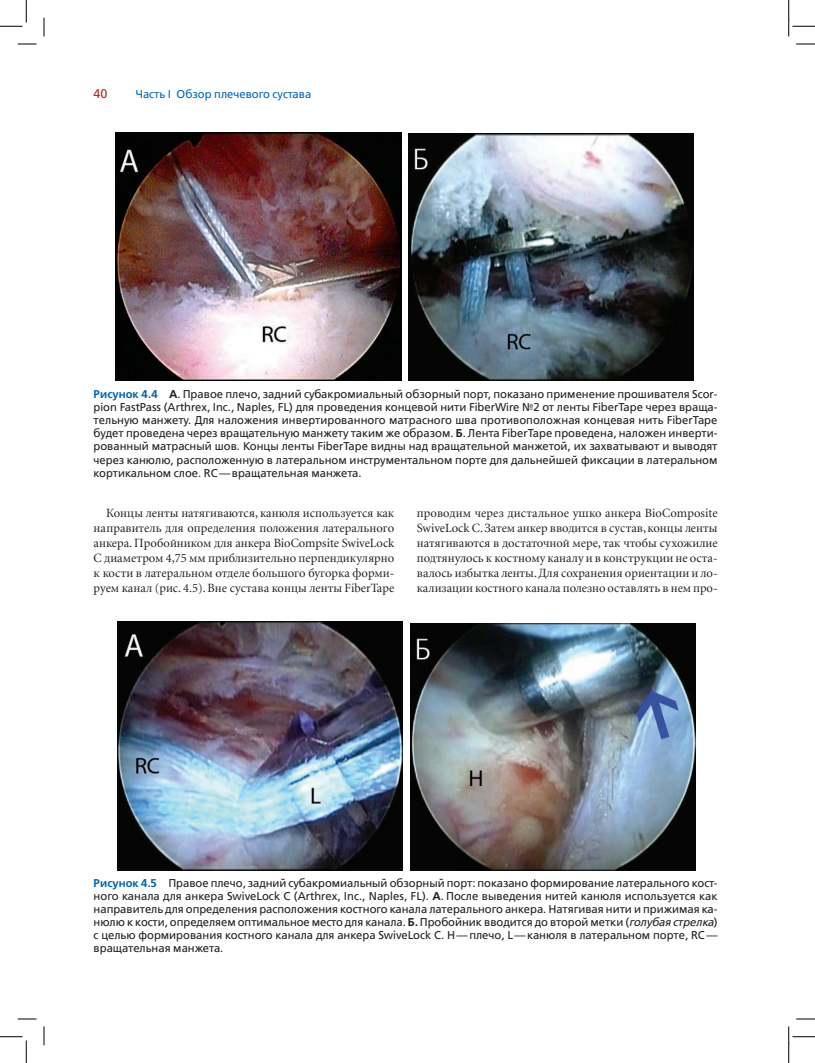
<style>
.page{position:relative;width:815px;height:1063px;background:#fff}
.page>*{position:absolute;margin:0;border:0;box-sizing:border-box;transform-origin:0 0}
.t1{font:12.5px/15px "Minion Cyr";letter-spacing:-.005em;color:#231f20;text-align:justify}
.t2{font:12.5px "Free Set C";color:#b7282e}
.t3{font:11.25px/13.1px "Free Set C";color:#231f20;text-align:justify}
.t4{font:11.25px "Free Set C";color:#0166b3}
.s1{font-weight:700;color:#0166b3}
.s2{font-weight:700}
.s3{font-style:italic}
</style>
<div class="page">
<img style="left:116px;top:133px;width:285px;height:248px">
<img style="left:408px;top:134px;width:285px;height:247px">
<img style="left:117px;top:621px;width:285px;height:249px">
<img style="left:410px;top:623px;width:285px;height:247px">
<svg style="left:18px;top:43px;width:18px;height:2px"></svg>
<svg style="left:796px;top:43px;width:18px;height:2px"></svg>
<svg style="left:18px;top:1018px;width:18px;height:1px"></svg>
<svg style="left:796px;top:1018px;width:18px;height:1px"></svg>
<svg style="left:43px;top:18px;width:2px;height:18px"></svg>
<svg style="left:43px;top:1026px;width:2px;height:19px"></svg>
<svg style="left:0;top:0;width:27px;height:27px"></svg>
<svg style="left:0;top:1036px;width:27px;height:26px"></svg>
<svg style="left:788px;top:0;width:26px;height:36px"></svg>
<svg style="left:788px;top:1026px;width:26px;height:36px"></svg>
<p class="t2" style="left:94px;top:87px;width:15px">40</p>
<p class="t4" style="left:136px;top:88px;width:177px">Часть I Обзор плечевого сустава</p>
<p class="t3" style="left:93px;top:387px;width:625px"><span class="s1">Рисунок 4.4</span> <span class="s2">А</span>. Правое плечо, задний субакромиальный обзорный порт, показано применение прошивателя Scor&shy;pion FastPass (Arthrex, Inc., Naples, FL) для проведения концевой нити FiberWire №2 от ленты FiberTape через враща&shy;тельную манжету. Для наложения инвертированного матрасного шва противоположная концевая нить FiberTape будет проведена через вращательную манжету таким же образом. <span class="s2">Б</span>. Лента FiberTape проведена, наложен инверти&shy;рованный матрасный шов. Концы ленты FiberTape видны над вращательной манжетой, их захватывают и выводят через канюлю, расположенную в латеральном инструментальном порте для дальнейшей фиксации в латеральном кортикальном слое. RC—вращательная манжета.</p>
<p class="t1" style="left:94px;top:505px;width:302px;text-indent:12px">Концы ленты натягиваются, канюля используется как направитель для определения положения латерального анкера. Пробойником для анкера BioCompsite SwiveLock C диаметром 4,75 мм приблизительно перпендикулярно к кости в латеральном отделе большого бугорка форми&shy;руем канал (рис. 4.5). Вне сустава концы ленты FiberTape</p>
<p class="t1" style="left:417px;top:505px;width:302px">проводим через дистальное ушко анкера BioComposite SwiveLock C. Затем анкер вводится в сустав, концы ленты натягиваются в достаточной мере, так чтобы сухожилие подтянулось к костному каналу и в конструкции не оста&shy;валось избытка ленты. Для сохранения ориентации и ло&shy;кализации костного канала полезно оставлять в нем про-</p>
<p class="t3" style="left:94px;top:876px;width:625px"><span class="s1">Рисунок 4.5</span> Правое плечо, задний субакромиальный обзорный порт: показано формирование латерального кост&shy;ного канала для анкера SwiveLock C (Arthrex, Inc., Naples, FL). <span class="s2">А</span>. После выведения нитей канюля используется как направитель для определения расположения костного канала латерального анкера. Натягивая нити и прижимая ка&shy;нюлю к кости, определяем оптимальное место для канала. <span class="s2">Б.</span> Пробойник вводится до второй метки (<span class="s3">голубая стрелка</span>) с целью формирования костного канала для анкера SwiveLock C. Н—плечо, L—канюля в латеральном порте, RC— вращательная манжета.</p>
</div>
